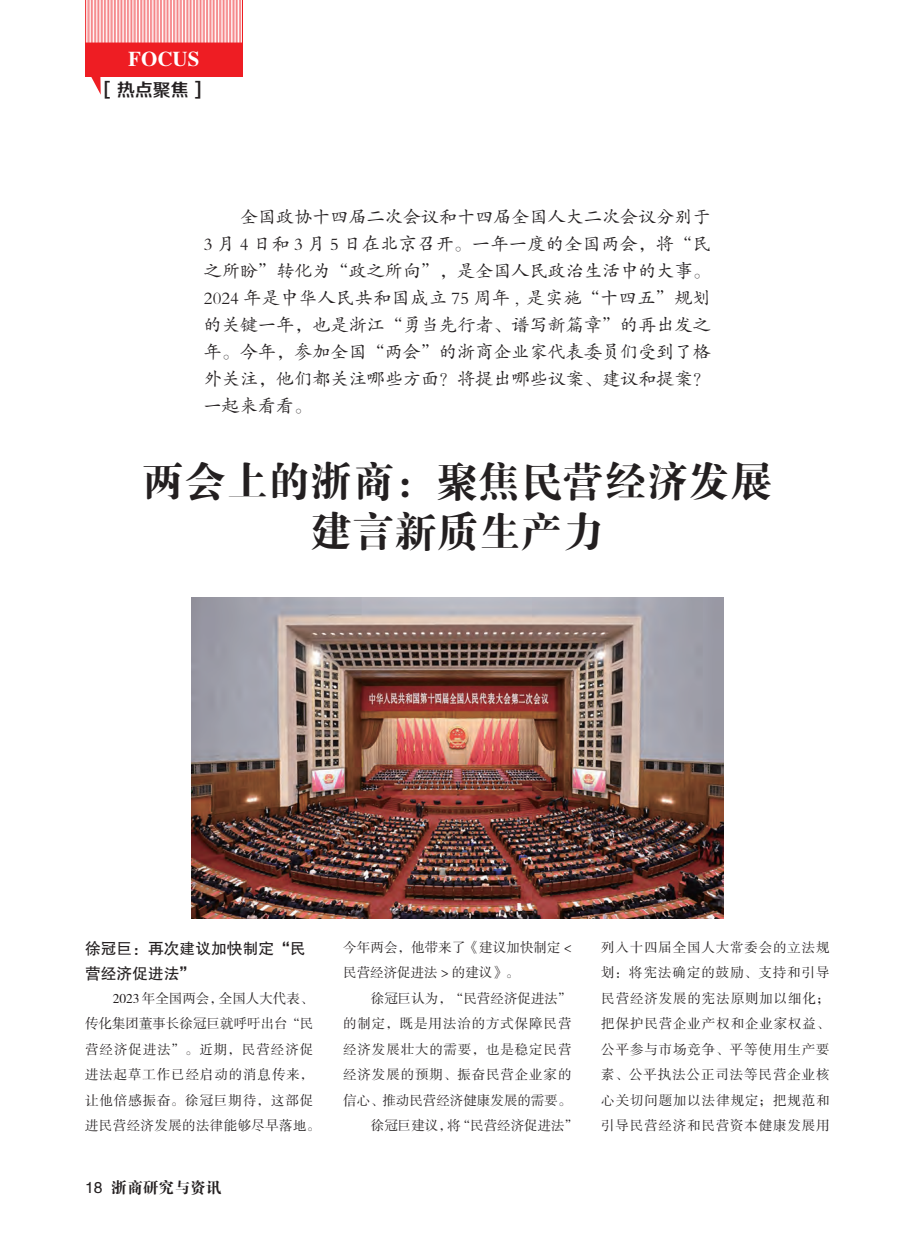
<style>
.page{position:relative;width:919px;height:1238px;background:#fff}
.page>*{position:absolute;margin:0;border:0;box-sizing:border-box;transform-origin:0 0}
.大标题{font:42px/50.4px "FZDBSK GBK1 0";color:#231f20;text-align:center}
.t1{font:21px "FZXBSK GBK1 0";color:#fff}
.引题{font:18px/27px "FZKTK GBK1 0";letter-spacing:.005em;color:#231f20;text-align:justify}
.t2{font:18px "FZZZHONGJW GB1 0";color:#231f20}
.小标题-资讯{font:15.75px/25.5px "FZHTK GBK1 0";color:#231f20}
.t3{font:15.75px "FZDBSK GBK1 0";color:#231f20}
.正文{font:13.5px/25.5px "FZSSK GBK1 0";letter-spacing:.06em;color:#231f20;text-align:justify}
.正文-2{font:13.5px/25.5px "FZSSK GBK1 0";letter-spacing:.025em;color:#231f20}
.正文-3{font:13.5px/25.5px "FZSSK GBK1 0";letter-spacing:.01em;color:#231f20}
.正文-4{font:13.5px "FZSSK GBK1 0";color:#231f20}
.s1{font-family:"FZHTK GBK1 0"}
</style>
<div class="page">
<svg style="left:85px;top:0;width:157px;height:77px;background:#f03c41"></svg>
<hr style="left:86px;top:0;width:1px;height:43px;background:#fff">
<hr style="left:92px;top:0;width:1px;height:43px;background:#fff">
<hr style="left:97px;top:0;width:1px;height:43px;background:#fff">
<hr style="left:103px;top:0;width:1px;height:43px;background:#fff">
<hr style="left:109px;top:0;width:1px;height:43px;background:#fff">
<hr style="left:115px;top:0;width:1px;height:43px;background:#fff">
<hr style="left:120px;top:0;width:1px;height:43px;background:#fff">
<hr style="left:126px;top:0;width:1px;height:43px;background:#fff">
<hr style="left:132px;top:0;width:1px;height:43px;background:#fff">
<hr style="left:138px;top:0;width:1px;height:43px;background:#fff">
<hr style="left:143px;top:0;width:1px;height:43px;background:#fff">
<hr style="left:149px;top:0;width:1px;height:43px;background:#fff">
<hr style="left:155px;top:0;width:1px;height:43px;background:#fff">
<hr style="left:161px;top:0;width:1px;height:43px;background:#fff">
<hr style="left:166px;top:0;width:1px;height:43px;background:#fff">
<hr style="left:172px;top:0;width:1px;height:43px;background:#fff">
<hr style="left:178px;top:0;width:1px;height:43px;background:#fff">
<hr style="left:183px;top:0;width:1px;height:43px;background:#fff">
<hr style="left:189px;top:0;width:1px;height:43px;background:#fff">
<hr style="left:195px;top:0;width:1px;height:43px;background:#fff">
<hr style="left:201px;top:0;width:1px;height:43px;background:#fff">
<hr style="left:206px;top:0;width:1px;height:43px;background:#fff">
<hr style="left:212px;top:0;width:1px;height:43px;background:#fff">
<hr style="left:218px;top:0;width:1px;height:43px;background:#fff">
<hr style="left:224px;top:0;width:1px;height:43px;background:#fff">
<hr style="left:229px;top:0;width:1px;height:43px;background:#fff">
<hr style="left:235px;top:0;width:1px;height:43px;background:#fff">
<hr style="left:241px;top:0;width:1px;height:43px;background:#fff">
<hr style="left:87px;top:0;width:1px;height:43px;background:#fff">
<hr style="left:93px;top:0;width:1px;height:43px;background:#fff">
<hr style="left:99px;top:0;width:1px;height:43px;background:#fff">
<hr style="left:105px;top:0;width:1px;height:43px;background:#fff">
<hr style="left:110px;top:0;width:1px;height:43px;background:#fff">
<hr style="left:116px;top:0;width:1px;height:43px;background:#fff">
<hr style="left:122px;top:0;width:1px;height:43px;background:#fff">
<hr style="left:128px;top:0;width:1px;height:43px;background:#fff">
<hr style="left:133px;top:0;width:1px;height:43px;background:#fff">
<hr style="left:139px;top:0;width:1px;height:43px;background:#fff">
<hr style="left:145px;top:0;width:1px;height:43px;background:#fff">
<hr style="left:151px;top:0;width:1px;height:43px;background:#fff">
<hr style="left:156px;top:0;width:1px;height:43px;background:#fff">
<hr style="left:162px;top:0;width:1px;height:43px;background:#fff">
<hr style="left:168px;top:0;width:1px;height:43px;background:#fff">
<hr style="left:173px;top:0;width:1px;height:43px;background:#fff">
<hr style="left:179px;top:0;width:1px;height:43px;background:#fff">
<hr style="left:185px;top:0;width:1px;height:43px;background:#fff">
<hr style="left:191px;top:0;width:1px;height:43px;background:#fff">
<hr style="left:196px;top:0;width:1px;height:43px;background:#fff">
<hr style="left:202px;top:0;width:1px;height:43px;background:#fff">
<hr style="left:208px;top:0;width:1px;height:43px;background:#fff">
<hr style="left:214px;top:0;width:1px;height:43px;background:#fff">
<hr style="left:219px;top:0;width:1px;height:43px;background:#fff">
<hr style="left:225px;top:0;width:1px;height:43px;background:#fff">
<hr style="left:231px;top:0;width:1px;height:43px;background:#fff">
<hr style="left:237px;top:0;width:1px;height:43px;background:#fff">
<hr style="left:89px;top:0;width:1px;height:43px;background:#fff">
<hr style="left:94px;top:0;width:1px;height:43px;background:#fff">
<hr style="left:100px;top:0;width:1px;height:43px;background:#fff">
<hr style="left:106px;top:0;width:1px;height:43px;background:#fff">
<hr style="left:112px;top:0;width:1px;height:43px;background:#fff">
<hr style="left:117px;top:0;width:1px;height:43px;background:#fff">
<hr style="left:123px;top:0;width:1px;height:43px;background:#fff">
<hr style="left:129px;top:0;width:1px;height:43px;background:#fff">
<hr style="left:135px;top:0;width:1px;height:43px;background:#fff">
<hr style="left:140px;top:0;width:1px;height:43px;background:#fff">
<hr style="left:146px;top:0;width:1px;height:43px;background:#fff">
<hr style="left:152px;top:0;width:1px;height:43px;background:#fff">
<hr style="left:158px;top:0;width:1px;height:43px;background:#fff">
<hr style="left:163px;top:0;width:1px;height:43px;background:#fff">
<hr style="left:169px;top:0;width:1px;height:43px;background:#fff">
<hr style="left:175px;top:0;width:1px;height:43px;background:#fff">
<hr style="left:181px;top:0;width:1px;height:43px;background:#fff">
<hr style="left:186px;top:0;width:1px;height:43px;background:#fff">
<hr style="left:192px;top:0;width:1px;height:43px;background:#fff">
<hr style="left:198px;top:0;width:1px;height:43px;background:#fff">
<hr style="left:204px;top:0;width:1px;height:43px;background:#fff">
<hr style="left:209px;top:0;width:1px;height:43px;background:#fff">
<hr style="left:215px;top:0;width:1px;height:43px;background:#fff">
<hr style="left:221px;top:0;width:1px;height:43px;background:#fff">
<hr style="left:227px;top:0;width:1px;height:43px;background:#fff">
<hr style="left:232px;top:0;width:1px;height:43px;background:#fff">
<hr style="left:238px;top:0;width:1px;height:43px;background:#fff">
<hr style="left:90px;top:0;width:1px;height:43px;background:#fff">
<hr style="left:96px;top:0;width:1px;height:43px;background:#fff">
<hr style="left:102px;top:0;width:1px;height:43px;background:#fff">
<hr style="left:107px;top:0;width:1px;height:43px;background:#fff">
<hr style="left:113px;top:0;width:1px;height:43px;background:#fff">
<hr style="left:119px;top:0;width:1px;height:43px;background:#fff">
<hr style="left:125px;top:0;width:1px;height:43px;background:#fff">
<hr style="left:130px;top:0;width:1px;height:43px;background:#fff">
<hr style="left:136px;top:0;width:1px;height:43px;background:#fff">
<hr style="left:142px;top:0;width:1px;height:43px;background:#fff">
<hr style="left:148px;top:0;width:1px;height:43px;background:#fff">
<hr style="left:153px;top:0;width:1px;height:43px;background:#fff">
<hr style="left:159px;top:0;width:1px;height:43px;background:#fff">
<hr style="left:165px;top:0;width:1px;height:43px;background:#fff">
<hr style="left:171px;top:0;width:1px;height:43px;background:#fff">
<hr style="left:176px;top:0;width:1px;height:43px;background:#fff">
<hr style="left:182px;top:0;width:1px;height:43px;background:#fff">
<hr style="left:188px;top:0;width:1px;height:43px;background:#fff">
<hr style="left:194px;top:0;width:1px;height:43px;background:#fff">
<hr style="left:199px;top:0;width:1px;height:43px;background:#fff">
<hr style="left:205px;top:0;width:1px;height:43px;background:#fff">
<hr style="left:211px;top:0;width:1px;height:43px;background:#fff">
<hr style="left:216px;top:0;width:1px;height:43px;background:#fff">
<hr style="left:222px;top:0;width:1px;height:43px;background:#fff">
<hr style="left:228px;top:0;width:1px;height:43px;background:#fff">
<hr style="left:234px;top:0;width:1px;height:43px;background:#fff">
<hr style="left:239px;top:0;width:1px;height:43px;background:#fff">
<svg style="left:85px;top:65px;width:16px;height:30px"></svg>
<img style="left:191px;top:597px;width:532px;height:321px">
<h2 class="t1" style="left:128px;top:47px;width:72px">FOCUS</h2>
<h3 class="t2" style="left:104px;top:80px;width:99px">[ 热点聚焦 ]</h3>
<p class="引题" style="left:204px;top:204px;width:508px;text-indent:36px">全国政协十四届二次会议和十四届全国人大二次会议分别于3 月 4 日和 3 月 5 日在北京召开。一年一度的全国两会，将“民之所盼”转化为“政之所向”，是全国人民政治生活中的大事。2024 年是中华人民共和国成立 75 周年 , 是实施“十四五”规划的关键一年，也是浙江“勇当先行者、谱写新篇章”的再出发之年。今年，参加全国“两会”的浙商企业家代表委员们受到了格外关注，他们都关注哪些方面？将提出哪些议案、建议和提案？一起来看看。</p>
<p class="大标题" style="left:142px;top:457px;width:632px">两会上的浙商：聚焦民营经济发展建言新质生产力</p>
<p class="小标题-资讯" style="left:85px;top:935px;width:222px">徐冠巨：再次建议加快制定“民营经济促进法”</p>
<p class="正文-2" style="left:85px;top:986px;width:236px;text-indent:28px">2023 年全国两会，全国人大代表、传化集团董事长徐冠巨就呼吁出台“民营经济促进法”。近期，民营经济促进法起草工作已经启动的消息传来，让他倍感振奋。徐冠巨期待，这部促进民营经济发展的法律能够尽早落地。</p>
<p class="t3" style="left:85px;top:1179px;width:138px"><span class="s1">18</span> 浙商研究与资讯</p>
<p class="正文-3" style="left:343px;top:935px;width:230px">今年两会，他带来了《建议加快制定 &lt;民营经济促进法 &gt; 的建议》。</p>
<p class="正文" style="left:343px;top:986px;width:230px;text-indent:28px">徐冠巨认为，“民营经济促进法”的制定，既是用法治的方式保障民营经济发展壮大的需要，也是稳定民营经济发展的预期、振奋民营企业家的信心、推动民营经济健康发展的需要。</p>
<p class="正文-4" style="left:371px;top:1118px;width:209px">徐冠巨建议，将“民营经济促进法”</p>
<p class="正文" style="left:601px;top:935px;width:230px">列入十四届全国人大常委会的立法规划：将宪法确定的鼓励、支持和引导民营经济发展的宪法原则加以细化；把保护民营企业产权和企业家权益、公平参与市场竞争、平等使用生产要素、公平执法公正司法等民营企业核心关切问题加以法律规定；把规范和引导民营经济和民营资本健康发展用</p>
</div>
